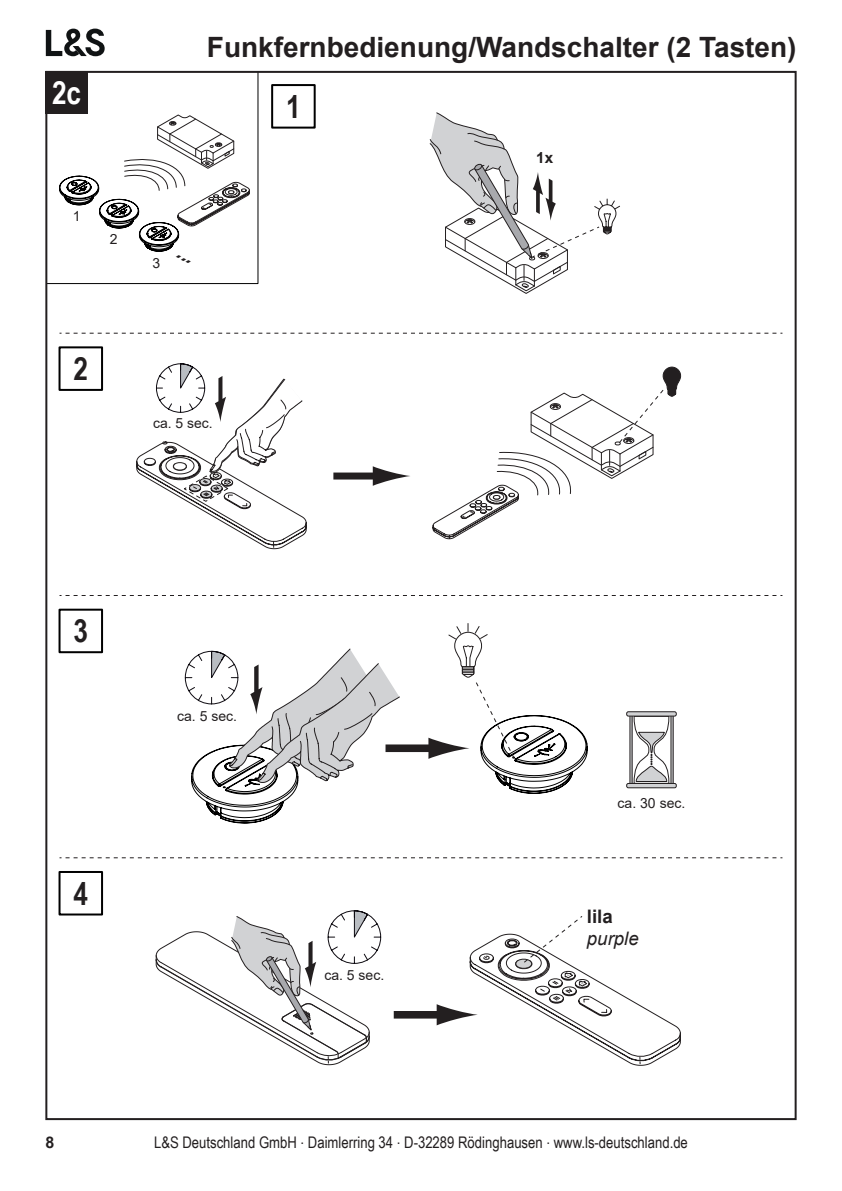
<style>
.page{position:relative;width:842px;height:1191px;background:#fff}
.page>*{position:absolute;margin:0;border:0;box-sizing:border-box;transform-origin:0 0}
.t1{font:700 32px "Arial Narrow";color:#231f20}
.t2{font:700 32px "Arial Narrow";color:#fff}
.t3{font:700 28px "Arial";color:#231f20}
.t4{font:italic 18.6px "Arial";color:#231f20}
.t5{font:700 18.6px "Arial";color:#231f20}
.t6{font:16px "Arial Narrow";color:#231f20}
.t7{font:700 16px "Arial";color:#231f20}
.t8{font:700 15.2px "Arial";color:#231f20}
.t9{font:14px "Arial";color:#231f20}
</style>
<div class="page">
<svg style="left:46px;top:29px;width:59px;height:27px"></svg>
<svg style="left:333px;top:466px;width:77px;height:20px"></svg>
<svg style="left:48px;top:74px;width:210px;height:210px"></svg>
<svg style="left:155px;top:910px;width:227px;height:155px"></svg>
<svg style="left:394px;top:916px;width:287px;height:150px"></svg>
<svg style="left:136px;top:363px;width:171px;height:187px"></svg>
<div style="left:59px;top:346px;width:44px;height:45px;border:2px solid #000"></div>
<svg style="left:633px;top:716px;width:37px;height:67px"></svg>
<div style="left:627px;top:711px;width:49px;height:5px;background:#d1d2d4;border-radius:2px"></div>
<div style="left:626px;top:711px;width:51px;height:5px;border:1px solid #231f20;border-radius:2px"></div>
<div style="left:627px;top:783px;width:49px;height:5px;background:#d1d2d4;border-radius:2px"></div>
<div style="left:626px;top:783px;width:51px;height:5px;border:1px solid #231f20;border-radius:2px"></div>
<svg style="left:184px;top:623px;width:404px;height:201px"></svg>
<div style="left:271px;top:84px;width:45px;height:45px;border:2px solid #000"></div>
<svg style="left:60px;top:333px;width:722px;height:1px"></svg>
<svg style="left:60px;top:595px;width:722px;height:1px"></svg>
<svg style="left:60px;top:857px;width:722px;height:1px"></svg>
<div style="left:59px;top:871px;width:44px;height:44px;border:2px solid #000"></div>
<div style="left:59px;top:608px;width:44px;height:45px;border:2px solid #000"></div>
<svg style="left:429px;top:112px;width:191px;height:182px"></svg>
<svg style="left:432px;top:366px;width:250px;height:174px"></svg>
<div style="left:45px;top:71px;width:43px;height:42px;background:#231f20"></div>
<svg style="left:59px;top:114px;width:191px;height:149px"></svg>
<h1 class="t2" style="left:52px;top:68px;width:31px">2c</h1>
<p class="t9" style="left:73px;top:207px;width:9px">1</p>
<p class="t9" style="left:110px;top:229px;width:9px">2</p>
<h1 class="t1" style="left:73px;top:344px;width:16px">2</h1>
<h2 class="t3" style="left:207px;top:27px;width:591px">Funkfernbedienung/Wandschalter (2 Tasten)</h2>
<p class="t9" style="left:152px;top:253px;width:9px">3</p>
<p class="t9" style="left:153px;top:413px;width:61px">ca. 5 sec.</p>
<h1 class="t1" style="left:286px;top:82px;width:16px">1</h1>
<p class="t8" style="left:536px;top:147px;width:18px">1x</p>
<h1 class="t1" style="left:73px;top:607px;width:16px">3</h1>
<h1 class="t1" style="left:73px;top:869px;width:16px">4</h1>
<p class="t9" style="left:177px;top:706px;width:61px">ca. 5 sec.</p>
<p class="t9" style="left:324px;top:965px;width:61px">ca. 5 sec.</p>
<p class="t9" style="left:618px;top:793px;width:69px">ca. 30 sec.</p>
<p class="t5" style="left:587px;top:903px;width:27px">lila</p>
<p class="t4" style="left:587px;top:926px;width:53px">purple</p>
<p class="t7" style="left:45px;top:1131px;width:10px">8</p>
<p class="t6" style="left:154px;top:1131px;width:535px">L&amp;S Deutschland GmbH . Daimlerring 34 . D-32289 Rödinghausen . www.ls-deutschland.de</p>
</div>
